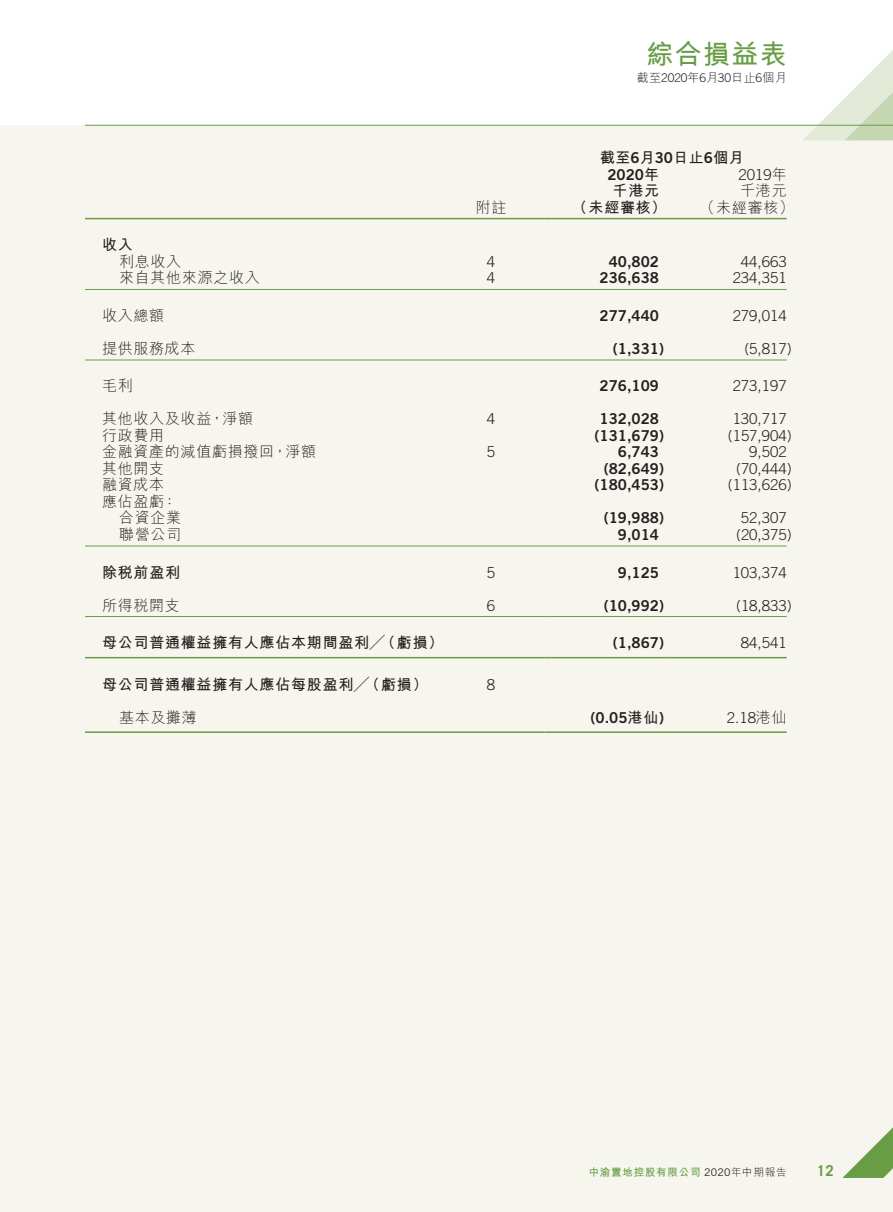
<style>
.page{position:relative;width:893px;height:1212px;background:#fff}
.page>*{position:absolute;margin:0;border:0;box-sizing:border-box;transform-origin:0 0}
.t1{font:700 27px "M Hei HK";letter-spacing:.05em;color:#699d45}
.Body_Text{font:300 15px "Trade Gothic LT Std";color:#231f20}
.Body_Text-2{font:15px "Trade Gothic LT Std Bd 2";color:#231f20}
.Body_Text-3{font:300 15px "M Hei HK";letter-spacing:.05em;color:#231f20}
.Body_Text-4{font:700 15px "M Hei HK";letter-spacing:.05em;color:#231f20}
.t2{font:700 15px "Trade Gothic LT Std";color:#699d45}
.t3{font:300 12px "M Hei HK";letter-spacing:.045em;color:#231f20}
.t4{font:700 10.5px "M Hei HK";letter-spacing:.075em;color:#699d45}
.s1{font-family:"Trade Gothic LT Std"}
.s2{font-family:"Trade Gothic LT Std Bd 2";font-weight:400}
.s3{font-family:"M Hei HK"}
.s4{font-family:"M Hei HK";font-weight:700}
.s5{font-family:"Trade Gothic LT Std";font-weight:400;color:#231f20}
.s6{font-weight:300;color:#231f20}
</style>
<div class="page">
<div style="left:0;top:125px;width:893px;height:1087px;background:#f6f6ef"></div>
<svg style="left:802px;top:50px;width:91px;height:90px"></svg>
<hr style="left:85px;top:125px;width:808px;height:1px;background:#699d45">
<svg style="left:842px;top:1127px;width:51px;height:51px"></svg>
<hr style="left:85px;top:218px;width:353px;height:1px;background:#699d45">
<hr style="left:438px;top:218px;width:106px;height:1px;background:#699d45">
<hr style="left:544px;top:218px;width:128px;height:1px;background:#699d45">
<hr style="left:672px;top:218px;width:115px;height:1px;background:#699d45">
<hr style="left:85px;top:289px;width:353px;height:1px;background:#699d45">
<hr style="left:438px;top:289px;width:106px;height:1px;background:#699d45">
<hr style="left:544px;top:289px;width:128px;height:1px;background:#699d45">
<hr style="left:672px;top:289px;width:115px;height:1px;background:#699d45">
<hr style="left:85px;top:360px;width:353px;height:1px;background:#699d45">
<hr style="left:438px;top:360px;width:106px;height:1px;background:#699d45">
<hr style="left:544px;top:360px;width:128px;height:1px;background:#699d45">
<hr style="left:672px;top:360px;width:115px;height:1px;background:#699d45">
<hr style="left:85px;top:546px;width:353px;height:1px;background:#699d45">
<hr style="left:438px;top:546px;width:106px;height:1px;background:#699d45">
<hr style="left:544px;top:546px;width:128px;height:1px;background:#699d45">
<hr style="left:672px;top:546px;width:115px;height:1px;background:#699d45">
<hr style="left:85px;top:616px;width:353px;height:1px;background:#699d45">
<hr style="left:438px;top:616px;width:106px;height:1px;background:#699d45">
<hr style="left:544px;top:616px;width:128px;height:1px;background:#699d45">
<hr style="left:672px;top:616px;width:115px;height:1px;background:#699d45">
<hr style="left:85px;top:657px;width:353px;height:1px;background:#699d45">
<hr style="left:438px;top:657px;width:106px;height:1px;background:#699d45">
<hr style="left:544px;top:657px;width:128px;height:1px;background:#699d45">
<hr style="left:672px;top:657px;width:115px;height:1px;background:#699d45">
<hr style="left:85px;top:731px;width:353px;height:2px;background:#699d45">
<hr style="left:438px;top:731px;width:106px;height:2px;background:#699d45">
<hr style="left:544px;top:731px;width:128px;height:2px;background:#699d45">
<hr style="left:672px;top:731px;width:115px;height:2px;background:#699d45">
<p class="t1" style="left:646px;top:34px;width:142px">綜合損益表</p>
<p class="t3" style="left:637px;top:71px;width:151px">截至<span class="s1">2020</span>年月<span class="s1">6 30</span>日止<span class="s1">6</span>個月</p>
<p class="Body_Text-4" style="left:600px;top:147px;width:145px">截至<span class="s2">6</span>月<span class="s2">30</span>日止<span class="s2">6</span>個月</p>
<p class="Body_Text" style="left:738px;top:166px;width:50px">2019<span class="s3">年</span></p>
<p class="Body_Text-2" style="left:607px;top:165px;width:53px">2020<span class="s4">年</span></p>
<p class="Body_Text-4" style="left:613px;top:180px;width:48px">千港元</p>
<p class="Body_Text-3" style="left:740px;top:183px;width:48px">千港元</p>
<p class="Body_Text-3" style="left:476px;top:200px;width:32px">附註</p>
<p class="Body_Text-4" style="left:572px;top:197px;width:96px">（未經審核）</p>
<p class="Body_Text-3" style="left:700px;top:200px;width:96px">（未經審核(</p>
<p class="Body_Text-4" style="left:102px;top:234px;width:32px">收入</p>
<p class="Body_Text-3" style="left:119px;top:254px;width:64px">利息收入</p>
<p class="Body_Text-3" style="left:119px;top:270px;width:142px">來自其他來源之收入</p>
<p class="Body_Text" style="left:487px;top:253px;width:10px">4</p>
<p class="Body_Text" style="left:487px;top:269px;width:10px">4</p>
<p class="Body_Text-2" style="left:609px;top:252px;width:52px">40,802</p>
<p class="Body_Text-2" style="left:599px;top:269px;width:61px">236,638</p>
<p class="Body_Text" style="left:741px;top:253px;width:47px">44,663</p>
<p class="Body_Text" style="left:733px;top:269px;width:56px">234,351</p>
<p class="Body_Text-3" style="left:102px;top:308px;width:64px">收入總額</p>
<p class="Body_Text-2" style="left:599px;top:306px;width:61px">277,440</p>
<p class="Body_Text" style="left:733px;top:307px;width:56px">279,014</p>
<p class="Body_Text-3" style="left:102px;top:341px;width:95px">提供服務成本</p>
<p class="Body_Text-2" style="left:613px;top:339px;width:53px">)1,331(</p>
<p class="Body_Text" style="left:744px;top:340px;width:49px">)5,817(</p>
<p class="Body_Text-3" style="left:102px;top:378px;width:32px">毛利</p>
<p class="Body_Text-2" style="left:599px;top:377px;width:61px">276,109</p>
<p class="Body_Text" style="left:733px;top:377px;width:56px">273,197</p>
<p class="Body_Text-3" style="left:102px;top:411px;width:153px">其他收入及收益，淨額</p>
<p class="Body_Text-3" style="left:102px;top:428px;width:64px">行政費用</p>
<p class="Body_Text-3" style="left:102px;top:444px;width:216px">金融資產的減值虧損撥回，淨額</p>
<p class="Body_Text-3" style="left:102px;top:461px;width:64px">其他開支</p>
<p class="Body_Text-3" style="left:102px;top:477px;width:64px">融資成本</p>
<p class="Body_Text-3" style="left:102px;top:494px;width:77px">應佔盈虧：</p>
<p class="Body_Text" style="left:487px;top:410px;width:10px">4</p>
<p class="Body_Text" style="left:487px;top:443px;width:10px">5</p>
<p class="Body_Text-2" style="left:599px;top:410px;width:61px">132,028</p>
<p class="Body_Text" style="left:733px;top:410px;width:56px">130,717</p>
<p class="Body_Text-2" style="left:594px;top:426px;width:71px">)131,679(</p>
<p class="Body_Text" style="left:728px;top:427px;width:65px">)157,904(</p>
<p class="Body_Text-2" style="left:618px;top:443px;width:43px">6,743</p>
<p class="Body_Text" style="left:749px;top:443px;width:39px">9,502</p>
<p class="Body_Text-2" style="left:604px;top:459px;width:62px">)82,649(</p>
<p class="Body_Text" style="left:736px;top:460px;width:57px">)70,444(</p>
<p class="Body_Text-2" style="left:594px;top:476px;width:71px">)180,453(</p>
<p class="Body_Text" style="left:728px;top:476px;width:65px">)113,626(</p>
<p class="Body_Text-3" style="left:119px;top:510px;width:64px">合資企業</p>
<p class="Body_Text-3" style="left:119px;top:527px;width:64px">聯營公司</p>
<p class="Body_Text-2" style="left:604px;top:509px;width:62px">)19,988(</p>
<p class="Body_Text-2" style="left:618px;top:525px;width:43px">9,014</p>
<p class="Body_Text" style="left:741px;top:509px;width:47px">52,307</p>
<p class="Body_Text" style="left:736px;top:526px;width:57px">)20,375(</p>
<p class="Body_Text-4" style="left:102px;top:561px;width:80px">除稅前盈利</p>
<p class="Body_Text" style="left:487px;top:563px;width:10px">5</p>
<p class="Body_Text-2" style="left:618px;top:563px;width:43px">9,125</p>
<p class="Body_Text" style="left:733px;top:563px;width:56px">103,374</p>
<p class="Body_Text-3" style="left:102px;top:597px;width:79px">所得稅開支</p>
<p class="Body_Text" style="left:487px;top:596px;width:10px">6</p>
<p class="Body_Text-2" style="left:604px;top:596px;width:62px">)10,992(</p>
<p class="Body_Text" style="left:736px;top:596px;width:57px">)18,833(</p>
<p class="Body_Text-4" style="left:102px;top:632px;width:343px">母公司普通權益擁有人應佔本期間盈利╱（虧損(</p>
<p class="Body_Text-2" style="left:613px;top:633px;width:53px">)1,867(</p>
<p class="Body_Text" style="left:741px;top:634px;width:47px">84,541</p>
<p class="Body_Text-4" style="left:102px;top:673px;width:327px">母公司普通權益擁有人應佔每股盈利╱（虧損(</p>
<p class="Body_Text" style="left:487px;top:675px;width:10px">8</p>
<p class="Body_Text-3" style="left:119px;top:709px;width:79px">基本及攤薄</p>
<p class="Body_Text-2" style="left:590px;top:708px;width:75px">(0.05<span class="s4">港仙</span>)</p>
<p class="Body_Text" style="left:727px;top:708px;width:61px">2.18<span class="s3">港仙</span></p>
<p class="t4" style="left:589px;top:1164px;width:199px">中渝置地控股有限公司 <span class="s5">2020</span><span class="s6">年中期報告</span></p>
<p class="t2" style="left:817px;top:1162px;width:19px">12</p>
</div>
